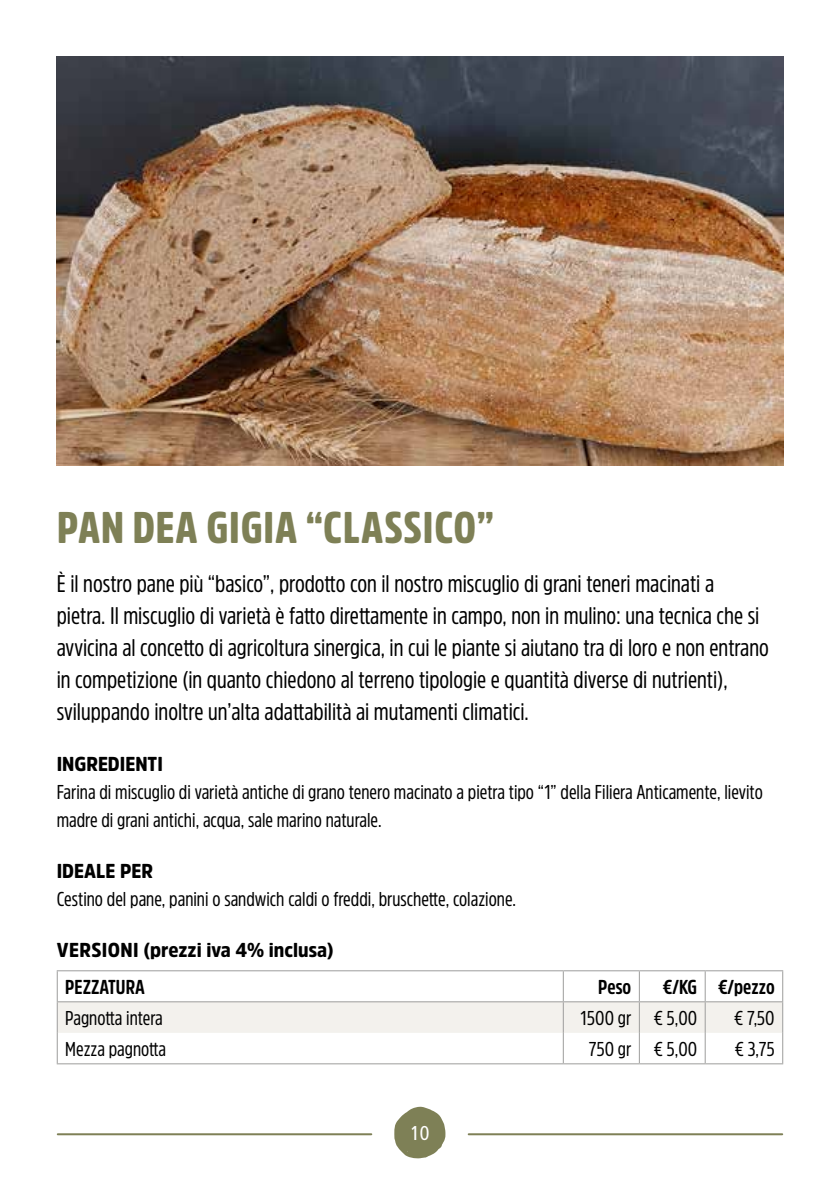
<style>
.page{position:relative;width:840px;height:1191px;background:#fff}
.page>*{position:absolute;margin:0;border:0;box-sizing:border-box;transform-origin:0 0}
.t1{font:900 44px "Amsi Pro Cond";letter-spacing:.02em;color:#7e8056}
.t2{font:24px/32px "Amsi Pro Cond";color:#000}
.t3{font:20px/28px "Amsi Pro Cond";color:#000}
.t4{font:900 20px "Amsi Pro Narw";color:#000}
.t5{font:700 20px "Amsi Pro Cond";color:#000}
.t6{font:condensed 20px "Frutiger LT Std";color:#fff}
</style>
<div class="page">
<hr style="left:58px;top:1133px;width:313px;height:2px;background:#7e8056">
<hr style="left:468px;top:1133px;width:313px;height:2px;background:#7e8056">
<svg style="left:394px;top:1106px;width:51px;height:52px"></svg>
<img style="left:57px;top:57px;width:725px;height:408px">
<svg style="left:58px;top:971px;width:723px;height:61px"></svg>
<hr style="left:57px;top:1001px;width:506px;height:1px;background:#9d9d9c">
<hr style="left:563px;top:1001px;width:76px;height:1px;background:#9d9d9c">
<hr style="left:639px;top:1001px;width:65px;height:1px;background:#9d9d9c">
<hr style="left:704px;top:1001px;width:78px;height:1px;background:#9d9d9c">
<hr style="left:57px;top:970px;width:506px;height:1px;background:#9d9d9c">
<hr style="left:57px;top:971px;width:1px;height:30px;background:#9d9d9c">
<hr style="left:563px;top:970px;width:76px;height:1px;background:#9d9d9c">
<hr style="left:639px;top:970px;width:65px;height:1px;background:#9d9d9c">
<hr style="left:704px;top:970px;width:78px;height:1px;background:#9d9d9c">
<hr style="left:781px;top:971px;width:1px;height:30px;background:#9d9d9c">
<hr style="left:57px;top:1002px;width:1px;height:30px;background:#9d9d9c">
<hr style="left:781px;top:1002px;width:1px;height:30px;background:#9d9d9c">
<hr style="left:57px;top:1032px;width:1px;height:31px;background:#9d9d9c">
<hr style="left:781px;top:1032px;width:1px;height:31px;background:#9d9d9c">
<hr style="left:57px;top:1063px;width:506px;height:1px;background:#9d9d9c">
<hr style="left:563px;top:1063px;width:76px;height:1px;background:#9d9d9c">
<hr style="left:639px;top:1063px;width:65px;height:1px;background:#9d9d9c">
<hr style="left:704px;top:1063px;width:78px;height:1px;background:#9d9d9c">
<hr style="left:562px;top:971px;width:1px;height:30px;background:#9d9d9c">
<hr style="left:638px;top:971px;width:1px;height:30px;background:#9d9d9c">
<hr style="left:704px;top:971px;width:1px;height:30px;background:#9d9d9c">
<hr style="left:562px;top:1002px;width:1px;height:30px;background:#9d9d9c">
<hr style="left:638px;top:1002px;width:1px;height:30px;background:#9d9d9c">
<hr style="left:704px;top:1002px;width:1px;height:30px;background:#9d9d9c">
<hr style="left:562px;top:1032px;width:1px;height:31px;background:#9d9d9c">
<hr style="left:638px;top:1032px;width:1px;height:31px;background:#9d9d9c">
<hr style="left:704px;top:1032px;width:1px;height:31px;background:#9d9d9c">
<h1 class="t1" style="left:57px;top:498px;width:438px">PAN DEA GIGIA “CLASSICO”</h1>
<p class="t2" style="left:57px;top:567px;width:713px">È il nostro pane più “basico”, prodotto con il nostro miscuglio di grani teneri macinati a<br>pietra. Il miscuglio di varietà è fatto direttamente in campo, non in mulino: una tecnica che si avvicina al concetto di agricoltura sinergica, in cui le piante si aiutano tra di loro e non entrano in competizione (in quanto chiedono al terreno tipologie e quantità diverse di nutrienti), sviluppando inoltre un’alta adattabilità ai mutamenti climatici.</p>
<p class="t4" style="left:57px;top:750px;width:108px">INGREDIENTI</p>
<p class="t3" style="left:57px;top:777px;width:707px">Farina di miscuglio di varietà antiche di grano tenero macinato a pietra tipo “1” della Filiera Anticamente, lievito madre di grani antichi, acqua, sale marino naturale.</p>
<p class="t4" style="left:57px;top:857px;width:98px">IDEALE PER</p>
<p class="t3" style="left:57px;top:884px;width:460px">Cestino del pane, panini o sandwich caldi o freddi, bruschette, colazione.</p>
<p class="t4" style="left:57px;top:935px;width:278px">VERSIONI (prezzi iva 4% inclusa)</p>
<p class="t5" style="left:65px;top:973px;width:81px">PEZZATURA</p>
<p class="t5" style="left:598px;top:973px;width:35px">Peso</p>
<p class="t5" style="left:662px;top:973px;width:113px">€/KG €/pezzo</p>
<p class="t3" style="left:65px;top:1003px;width:99px">Pagnotta intera</p>
<p class="t3" style="left:580px;top:1003px;width:118px">1500 gr € 5,00</p>
<p class="t3" style="left:733px;top:1003px;width:42px">€ 7,50</p>
<p class="t3" style="left:65px;top:1034px;width:102px">Mezza pagnotta</p>
<p class="t3" style="left:588px;top:1034px;width:110px">750 gr € 5,00</p>
<p class="t3" style="left:734px;top:1034px;width:41px">€ 3,75</p>
<p class="t6" style="left:410px;top:1121px;width:21px">10</p>
</div>
